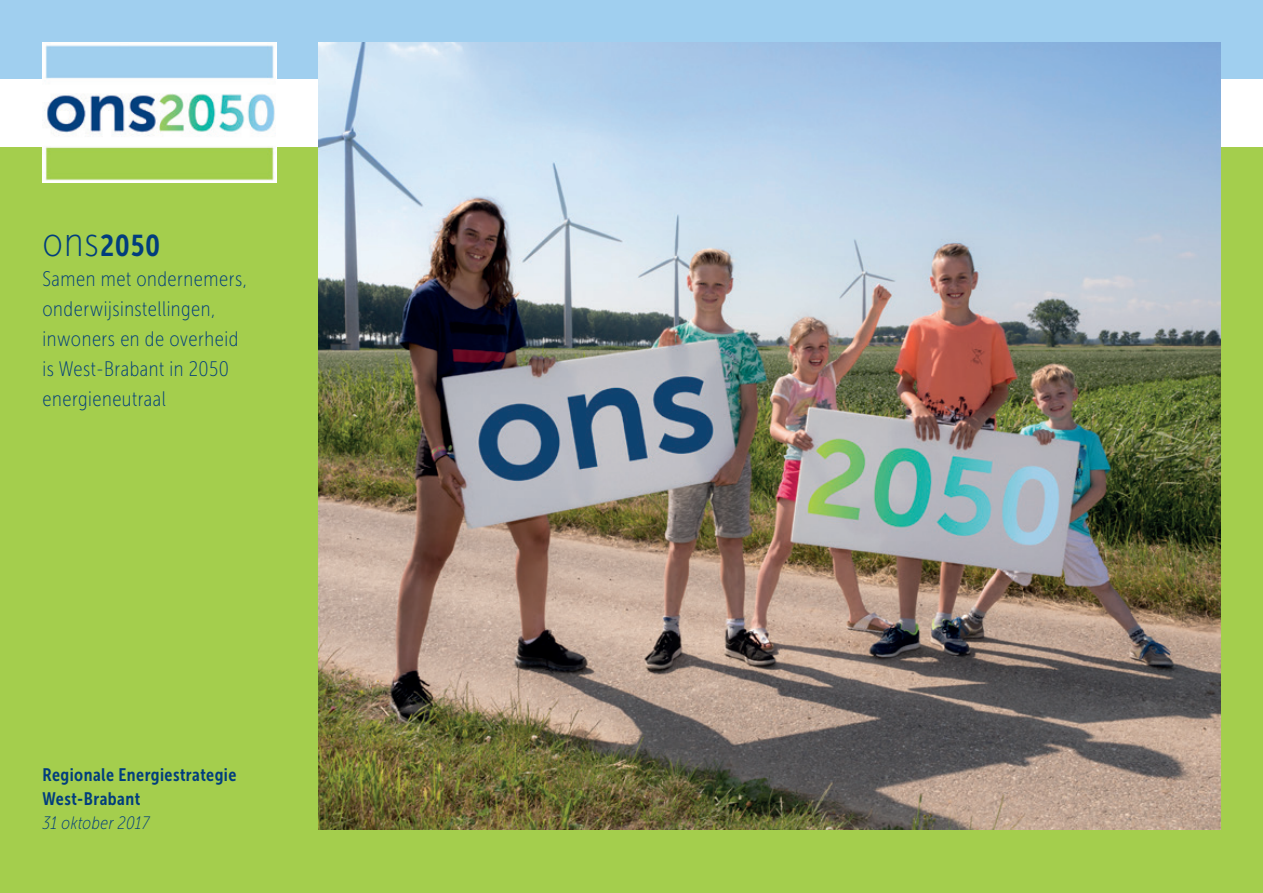
<style>
.page{position:relative;width:1263px;height:893px;background:#fff}
.page>*{position:absolute;margin:0;border:0;box-sizing:border-box;transform-origin:0 0}
.t1{font:30px "Museo Sans Cond 700";color:#013d7d}
.t2{font:21px/30px "Museo Sans Cond 100";letter-spacing:.025em;color:#013d7d}
.t3{font:18px/24px "Museo Sans Cond 700";letter-spacing:.025em;color:#013d7d}
.t4{font:italic 18px "Museo Sans Cond 100";letter-spacing:.025em;color:#013d7d}
.s1{font-family:"Museo Sans Cond 100";font-size:42px}
</style>
<div class="page">
<div style="left:0;top:0;width:1263px;height:78px;background:#a0cfef"></div>
<div style="left:0;top:147px;width:1263px;height:746px;background:#a4ce4d"></div>
<img style="left:43px;top:43px;width:233px;height:140px">
<img style="left:319px;top:43px;width:901px;height:786px">
<h1 class="t1" style="left:43px;top:229px;width:119px"><span class="s1">ons</span>2050</h1>
<p class="t2" style="left:43px;top:264px;width:206px">Samen met ondernemers, onderwijsinstellingen, inwoners en de overheid is West-Brabant in 2050 energieneutraal</p>
<p class="t3" style="left:43px;top:763px;width:195px">Regionale Energiestrategie<br>West-Brabant</p>
<p class="t4" style="left:43px;top:813px;width:108px">31 oktober 2017</p>
</div>
